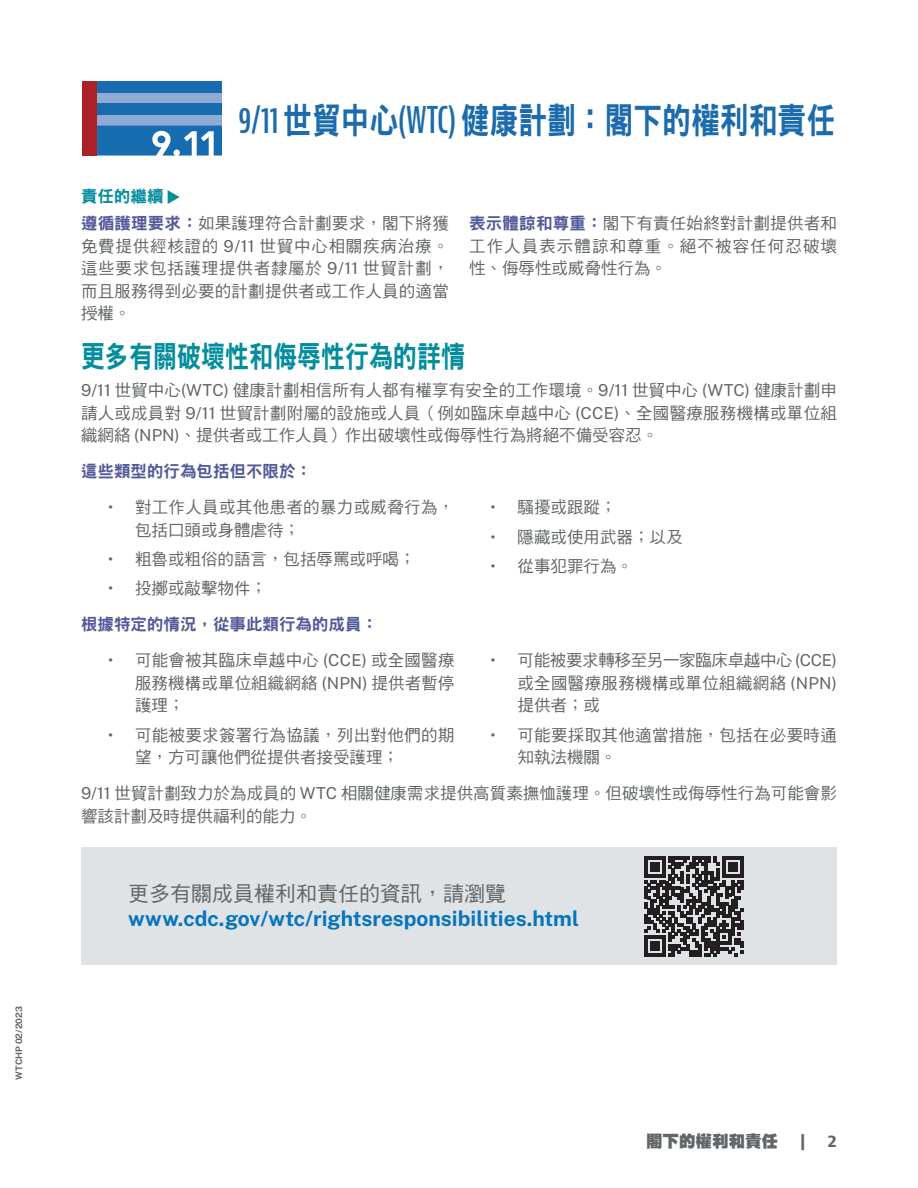
<style>
.page{position:relative;width:918px;height:1188px;background:#fff}
.page>*{position:absolute;margin:0;border:0;box-sizing:border-box;transform-origin:0 0}
.Heading_1{font:36px "DF Hei Std W9";color:#1b6bad;scale:.8 1}
.Heading_2{font:30px "DF Hei Std W9";color:#048d9d;scale:.8 1}
.Gray_Box{font:700 21px/25.2px "Public Sans";color:#0775bd}
.body{font:16.5px/22.5px "DF Hei Std W5";letter-spacing:.01em;color:#626668;text-align:justify}
.LI{font:16.5px/22.5px "DF Hei Std W5";letter-spacing:.005em;color:#626668}
.body-2{font:16.5px "DF Hei Std W9";color:#535a9a}
.t1{font:16.5px "DF Hei Std W12";color:#626668}
.t2{font:16.5px "DF Hei Std W9";color:#048d9d}
.t3{font:700 16.5px "Bernina Sans";color:#626668}
.t4{font:700 9px "Public Sans";color:#626668}
.s1{font-family:"Bernina Sans";font-weight:600;font-stretch:extra-condensed}
.s2{font-family:"DF Hei Std W9";color:#535a9a}
.s3{font-family:"Public Sans"}
.s4{font-family:"DF Hei Std W5";font-weight:400;color:#626668}
</style>
<div class="page">
<div style="left:97px;top:92px;width:125px;height:11px;background:#90abd3"></div>
<div style="left:97px;top:115px;width:125px;height:11px;background:#90abd3"></div>
<div style="left:97px;top:103px;width:125px;height:12px;background:#166caf"></div>
<div style="left:97px;top:81px;width:125px;height:11px;background:#166caf"></div>
<svg style="left:97px;top:126px;width:125px;height:30px;background:#3e85bd"></svg>
<div style="left:83px;top:81px;width:14px;height:75px;background:#ab2127"></div>
<div style="left:158px;top:136px;width:7px;height:7px;background:#166caf;border-radius:50%"></div>
<div style="left:81px;top:847px;width:756px;height:118px;background:#e0e3e5"></div>
<svg style="left:644px;top:857px;width:100px;height:99px"></svg>
<p class="t4" style="left:12px;top:1080px;width:75px;rotate:-90deg">WTCHP 02/2023</p>
<h1 class="Heading_1" style="left:238px;top:101px;width:748px"><span class="s1">9/11</span> 世貿中心<span class="s1">(WTC)</span> 健康計劃：閣下的權利和責任</h1>
<p class="t2" style="left:81px;top:187px;width:84px">責任的繼續</p>
<p class="body" style="left:81px;top:212px;width:369px"><span class="s2">遵循護理要求：</span>如果護理符合計劃要求，閣下將獲免費提供經核證的 <span class="s3">9/11</span> 世貿中心相關疾病治療。這些要求包括護理提供者隸屬於 <span class="s3">9/11</span> 世貿計劃，而且服務得到必要的計劃提供者或工作人員的適當授權。</p>
<p class="body" style="left:469px;top:212px;width:369px"><span class="s2">表示體諒和尊重：</span>閣下有責任始終對計劃提供者和工作人員表示體諒和尊重。絕不被容任何忍破壞性、侮辱性或威脅性行為。</p>
<h2 class="Heading_2" style="left:81px;top:340px;width:481px">更多有關破壞性和侮辱性行為的詳情</h2>
<p class="body" style="left:81px;top:379px;width:758px"><span class="s3">9/11</span> 世貿中心<span class="s3">(WTC)</span> 健康計劃相信所有人都有權享有安全的工作環境。<span class="s3">9/11</span> 世貿中心 <span class="s3">(WTC)</span> 健康計劃申請人或成員對 <span class="s3">9/11</span> 世貿計劃附屬的設施或人員（例如臨床卓越中心 <span class="s3">(CCE)</span>、全國醫療服務機構或單位組織網絡 <span class="s3">(NPN)</span>、提供者或工作人員）作出破壞性或侮辱性行為將絕不備受容忍。</p>
<p class="body-2" style="left:81px;top:463px;width:232px">這些類型的行為包括但不限於：</p>
<p class="LI" style="left:135px;top:496px;width:321px;text-indent:-27px"><span class="s3">•</span> 對工作人員或其他患者的暴力或威脅行為，包括口頭或身體虐待；</p>
<p class="LI" style="left:108px;top:548px;width:309px"><span class="s3">•</span> 粗魯或粗俗的語言，包括辱罵或呼喝；</p>
<p class="LI" style="left:108px;top:577px;width:160px"><span class="s3">•</span> 投擲或敲擊物件；</p>
<p class="LI" style="left:490px;top:496px;width:127px"><span class="s3">•</span> 騷擾或跟蹤；</p>
<p class="LI" style="left:490px;top:525px;width:193px"><span class="s3">•</span> 隱藏或使用武器；以及</p>
<p class="LI" style="left:490px;top:554px;width:144px"><span class="s3">•</span> 從事犯罪行為。</p>
<p class="body-2" style="left:81px;top:616px;width:298px">根據特定的情況，從事此類行為的成員：</p>
<p class="LI" style="left:135px;top:649px;width:321px;text-align:justify;text-indent:-27px"><span class="s3">•</span> 可能會被其臨床卓越中心 <span class="s3">(CCE)</span> 或全國醫療服務機構或單位組織網絡 <span class="s3">(NPN)</span> 提供者暫停護理；</p>
<p class="LI" style="left:135px;top:723px;width:321px;text-indent:-27px"><span class="s3">•</span> 可能被要求簽署行為協議，列出對他們的期望，方可讓他們從提供者接受護理；</p>
<p class="LI" style="left:518px;top:649px;width:321px;text-align:justify;text-indent:-27px"><span class="s3">•</span> 可能被要求轉移至另一家臨床卓越中心 <span class="s3">(CCE)</span>或全國醫療服務機構或單位組織網絡 <span class="s3">(NPN)</span>提供者；或</p>
<p class="LI" style="left:518px;top:723px;width:321px;text-indent:-27px"><span class="s3">•</span> 可能要採取其他適當措施，包括在必要時通知執法機關。</p>
<p class="body" style="left:81px;top:782px;width:757px"><span class="s3">9/11</span> 世貿計劃致力於為成員的 <span class="s3">WTC</span> 相關健康需求提供高質素撫恤護理。但破壞性或侮辱性行為可能會影響該計劃及時提供福利的能力。</p>
<p class="Gray_Box" style="left:128px;top:879px;width:452px"><span class="s4">更多有關成員權利和責任的資訊，請瀏覽</span>www.cdc.gov/wtc/rightsresponsibilities.html</p>
<p class="t1" style="left:646px;top:1132px;width:133px">閣下的權利和責任</p>
<p class="t3" style="left:800px;top:1131px;width:7px">|</p>
<p class="t3" style="left:828px;top:1131px;width:11px">2</p>
</div>
